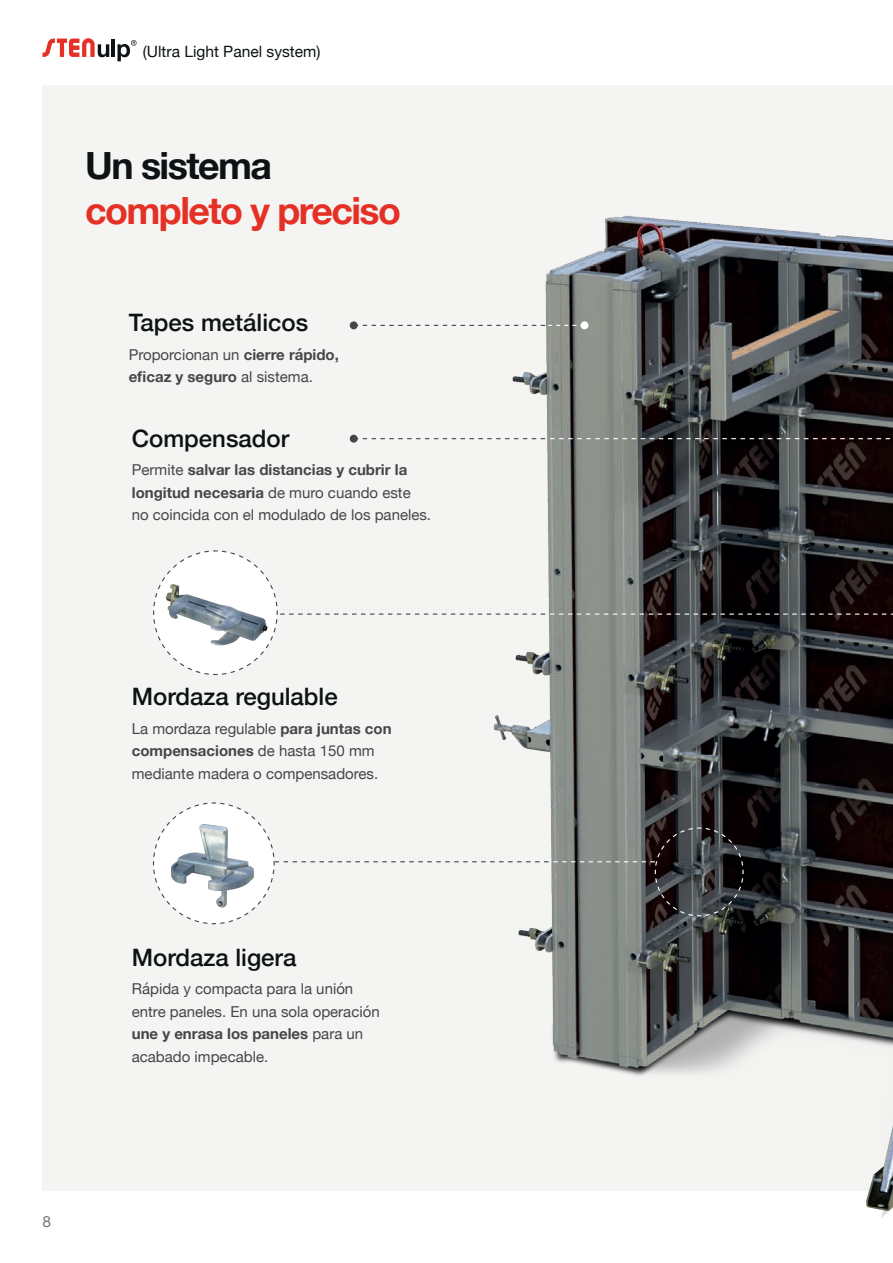
<style>
.page{position:relative;width:893px;height:1263px;background:#fff}
.page>*{position:absolute;margin:0;border:0;box-sizing:border-box;transform-origin:0 0}
.t1{font:700 37.5px "Helvetica Neue";letter-spacing:-.04em;color:#e53025}
.t2{font:700 37.5px "Helvetica Neue";letter-spacing:-.04em;color:#0d1214}
.t3{font:500 24px "Helvetica Neue";color:#0d1214}
.t4{font:15.6px "Helvetica Neue";color:#0d1214}
.t5{font:15.6px "Helvetica Neue";color:#75797b}
.t6{font:15px/22.5px "Helvetica Neue";color:#454647}
.t7{font:700 15px/22.5px "Helvetica Neue";color:#454647}
.s1{font-weight:400}
.s2{font-weight:700}
</style>
<div class="page">
<div style="left:43px;top:85px;width:850px;height:1106px;background:#f4f4f3"></div>
<hr style="left:112px;top:40px;width:3px;height:17px;background:#0d1214">
<svg style="left:118px;top:40px;width:18px;height:21px"></svg>
<svg style="left:43px;top:38px;width:66px;height:19px"></svg>
<img style="left:487px;top:215px;width:406px;height:1004px">
<div style="left:350px;top:435px;width:8px;height:8px;background:#454647;border-radius:50%"></div>
<div style="left:350px;top:321px;width:8px;height:8px;background:#454647;border-radius:50%"></div>
<svg style="left:152px;top:802px;width:592px;height:123px"></svg>
<svg style="left:358px;top:438px;width:535px;height:1px"></svg>
<svg style="left:358px;top:325px;width:223px;height:1px"></svg>
<div style="left:581px;top:321px;width:7px;height:8px;background:#fff;border-radius:50%"></div>
<img style="left:172px;top:822px;width:85px;height:92px">
<svg style="left:181px;top:550px;width:712px;height:126px"></svg>
<img style="left:153px;top:560px;width:134px;height:105px">
<p class="t4" style="left:143px;top:40px;width:179px">(Ultra Light Panel system)</p>
<h1 class="t2" style="left:85px;top:136px;width:189px">Un sistema</h1>
<h1 class="t1" style="left:85px;top:181px;width:318px">completo y preciso</h1>
<h2 class="t3" style="left:129px;top:303px;width:181px">Tapes metálicos</h2>
<p class="t7" style="left:129px;top:343px;width:212px"><span class="s1">Proporcionan un</span> cierre rápido, eficaz y seguro <span class="s1">al sistema.</span></p>
<h2 class="t3" style="left:132px;top:419px;width:159px">Compensador</h2>
<p class="t6" style="left:132px;top:459px;width:301px">Permite <span class="s2">salvar las distancias y cubrir la longitud necesaria</span> de muro cuando este no coincida con el modulado de los paneles.</p>
<h2 class="t3" style="left:132px;top:677px;width:207px">Mordaza regulable</h2>
<p class="t6" style="left:132px;top:718px;width:261px">La mordaza regulable <span class="s2">para juntas con compensaciones</span> de hasta 150 mm mediante madera o compensadores.</p>
<p class="t5" style="left:43px;top:1210px;width:10px">8</p>
<h2 class="t3" style="left:132px;top:938px;width:166px">Mordaza ligera</h2>
<p class="t6" style="left:132px;top:978px;width:249px">Rápida y compacta para la unión entre paneles. En una sola operación <span class="s2">une y enrasa los paneles</span> para un acabado impecable.</p>
</div>
